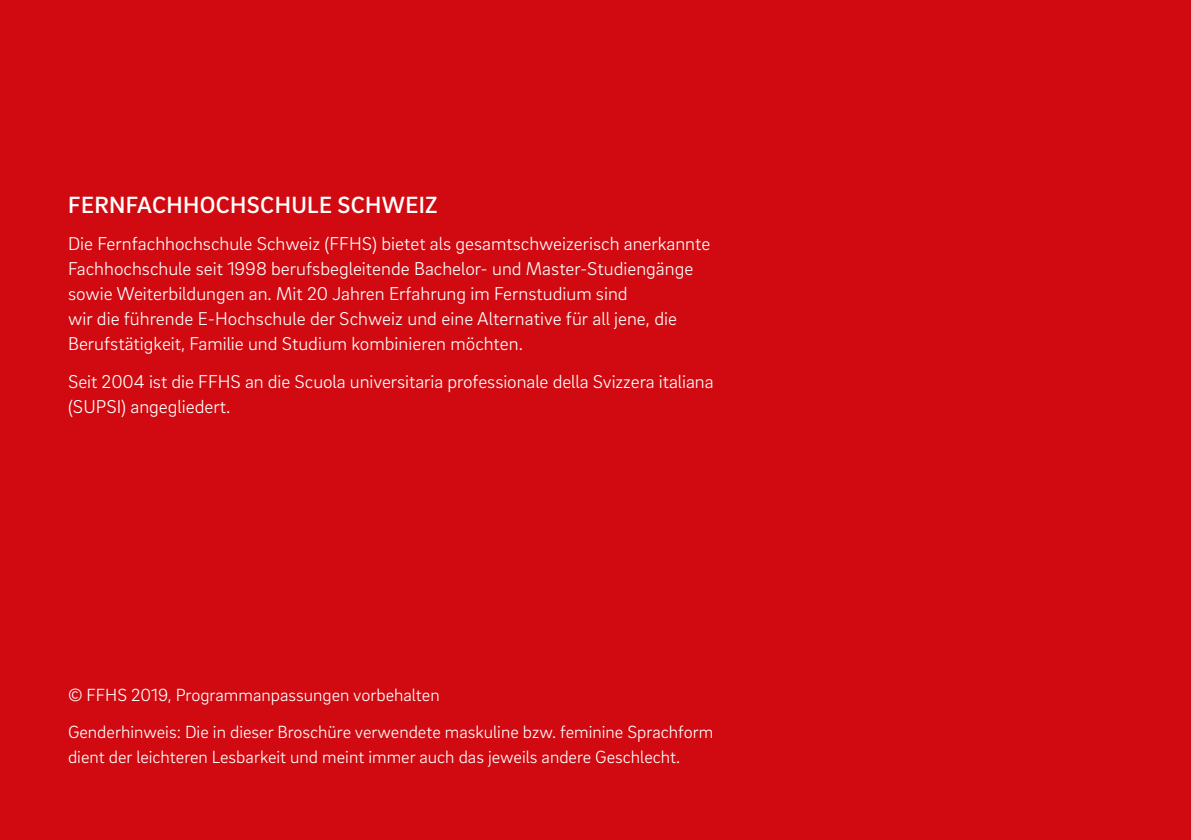
<style>
.page{position:relative;width:1191px;height:840px;background:#fff}
.page>*{position:absolute;margin:0;border:0;box-sizing:border-box;transform-origin:0 0}
.t1{font:500 24px "Brix Sans";letter-spacing:.015em;color:#fff}
.t2{font:300 19px/25px "Brix Sans";color:#fff}
.t3{font:300 18px/37.4px "Brix Sans";color:#fff}
</style>
<div class="page">
<div style="left:0;top:0;width:1191px;height:839px;background:#d00a10"></div>
<p class="t1" style="left:68px;top:189px;width:371px">FERNFACHHOCHSCHULE SCHWEIZ</p>
<p class="t2" style="left:68px;top:230px;width:644px">Die Fernfachhochschule Schweiz (FFHS) bietet als gesamtschweizerisch anerkannte Fachhochschule seit 1998 berufsbegleitende Bachelor- und Master-Studiengänge sowie Weiterbildungen an. Mit 20 Jahren Erfahrung im Fernstudium sind<br>wir die führende E-Hochschule der Schweiz und eine Alternative für all jene, die Berufstätigkeit, Familie und Studium kombinieren möchten.</p>
<p class="t2" style="left:68px;top:368px;width:647px">Seit 2004 ist die FFHS an die Scuola universitaria professionale della Svizzera italiana (SUPSI) angegliedert.</p>
<p class="t3" style="left:68px;top:674px;width:647px">© FFHS 2019, Programmanpassungen vorbehalten<br>Genderhinweis: Die in dieser Broschüre verwendete maskuline bzw. feminine Sprachform</p>
<p class="t3" style="left:68px;top:737px;width:613px">dient der leichteren Lesbarkeit und meint immer auch das jeweils andere Geschlecht.</p>
</div>
